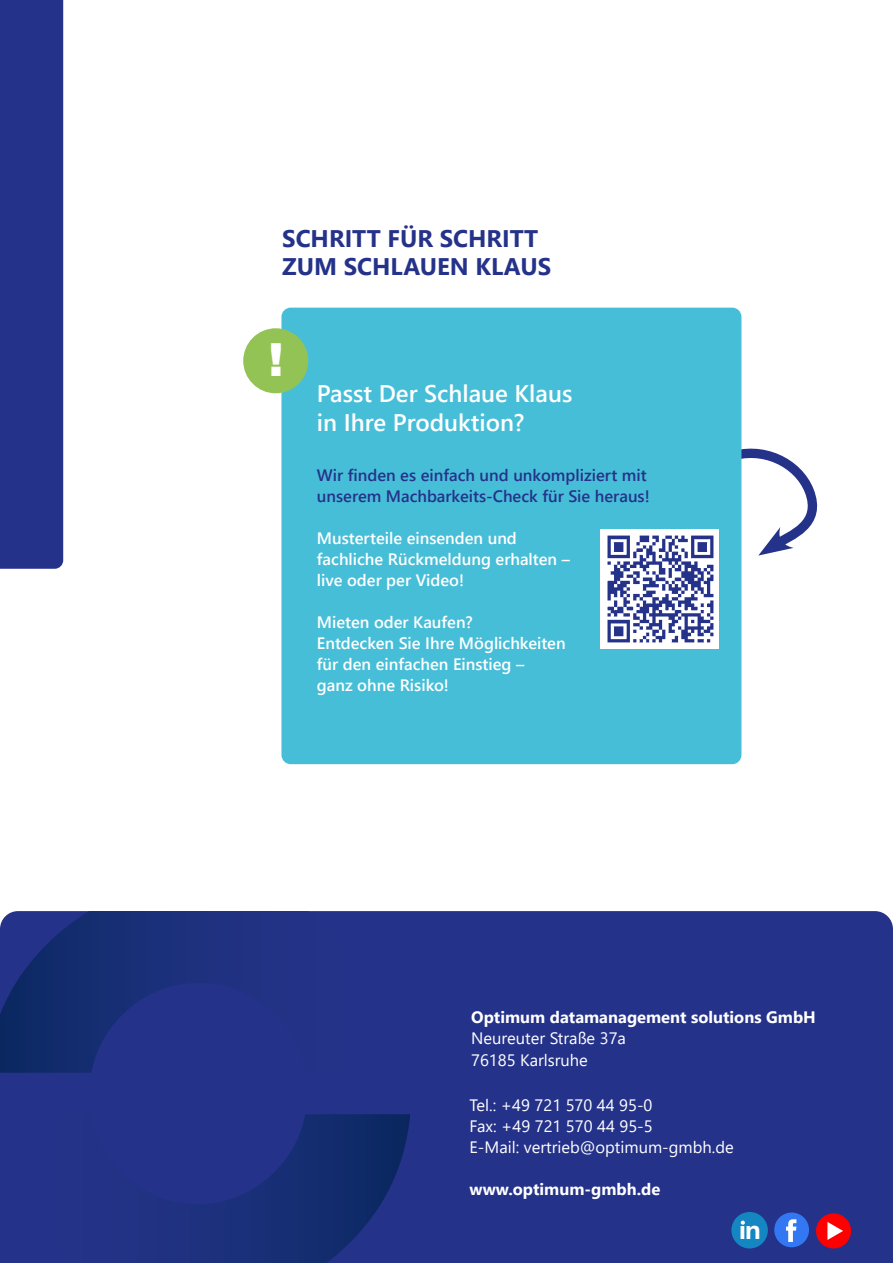
<style>
.page{position:relative;width:893px;height:1263px;background:#fff}
.page>*{position:absolute;margin:0;border:0;box-sizing:border-box;transform-origin:0 0}
.t1{font:900 45.6px "Arial";color:#fff}
.t2{font:700 26.25px "Arial";color:#fff}
.t3{font:600 24px/28.8px "Segoe UI";color:#fff}
.t4{font:700 24px/28.5px "Segoe UI";color:#25328a}
.t5{font:600 16.5px/21px "Segoe UI";color:#fff}
.t6{font:16.5px/21px "Segoe UI";color:#fff}
.t7{font:600 16.5px/21px "Segoe UI";color:#25328a}
.t8{font:700 16.5px "Segoe UI";color:#fff}
</style>
<div class="page">
<div style="left:0;top:911px;width:893px;height:352px;background:#25328a"></div>
<svg style="left:0;top:911px;width:410px;height:162px"></svg>
<svg style="left:0;top:1114px;width:410px;height:149px"></svg>
<div style="left:0;top:0;width:63px;height:569px;background:#25328a"></div>
<div style="left:816px;top:1213px;width:35px;height:35px;background:#f00;border-radius:50%"></div>
<svg style="left:827px;top:1222px;width:16px;height:18px"></svg>
<div style="left:774px;top:1212px;width:35px;height:35px;background:#3477f2;border-radius:50%"></div>
<svg style="left:786px;top:1219px;width:10px;height:23px"></svg>
<div style="left:731px;top:1212px;width:37px;height:36px;background:#1487c3;border-radius:50%"></div>
<svg style="left:741px;top:1220px;width:4px;height:5px"></svg>
<svg style="left:741px;top:445px;width:77px;height:113px"></svg>
<div style="left:282px;top:308px;width:459px;height:455px;background:#47bed7;border-radius:9px"></div>
<div style="left:281px;top:308px;width:460px;height:456px;border:2px solid #47bed7;border-radius:9px"></div>
<div style="left:243px;top:328px;width:65px;height:65px;background:#93c355;border-radius:50%"></div>
<img style="left:601px;top:530px;width:118px;height:118px">
<h3 class="t4" style="left:282px;top:222px;width:270px">SCHRITT FÜR SCHRITT<br>ZUM SCHLAUEN KLAUS</h3>
<h1 class="t1" style="left:268px;top:327px;width:17px">!</h1>
<h3 class="t3" style="left:317px;top:377px;width:257px">Passt Der Schlaue Klaus in Ihre Produktion?</h3>
<p class="t7" style="left:317px;top:463px;width:334px">Wir finden es einfach und unkompliziert mit unserem Machbarkeits-Check für Sie heraus!</p>
<p class="t5" style="left:317px;top:526px;width:255px">Musterteile einsenden und fachliche Rückmeldung erhalten – live oder per Video!</p>
<p class="t5" style="left:317px;top:610px;width:250px">Mieten oder Kaufen?<br>Entdecken Sie Ihre Möglichkeiten für den einfachen Einstieg –<br>ganz ohne Risiko!</p>
<p class="t8" style="left:471px;top:1001px;width:346px">Optimum datamanagement solutions GmbH</p>
<p class="t6" style="left:471px;top:1025px;width:156px;line-height:22.5px">Neureuter Straße 37a<br>76185 Karlsruhe</p>
<p class="t6" style="left:470px;top:1093px;width:266px">Tel.: +49 721 570 44 95-0<br>Fax: +49 721 570 44 95-5<br>E-Mail: vertrieb@optimum-gmbh.de</p>
<p class="t8" style="left:470px;top:1173px;width:192px">www.optimum-gmbh.de</p>
<h2 class="t2" style="left:739px;top:1214px;width:24px">in</h2>
</div>
